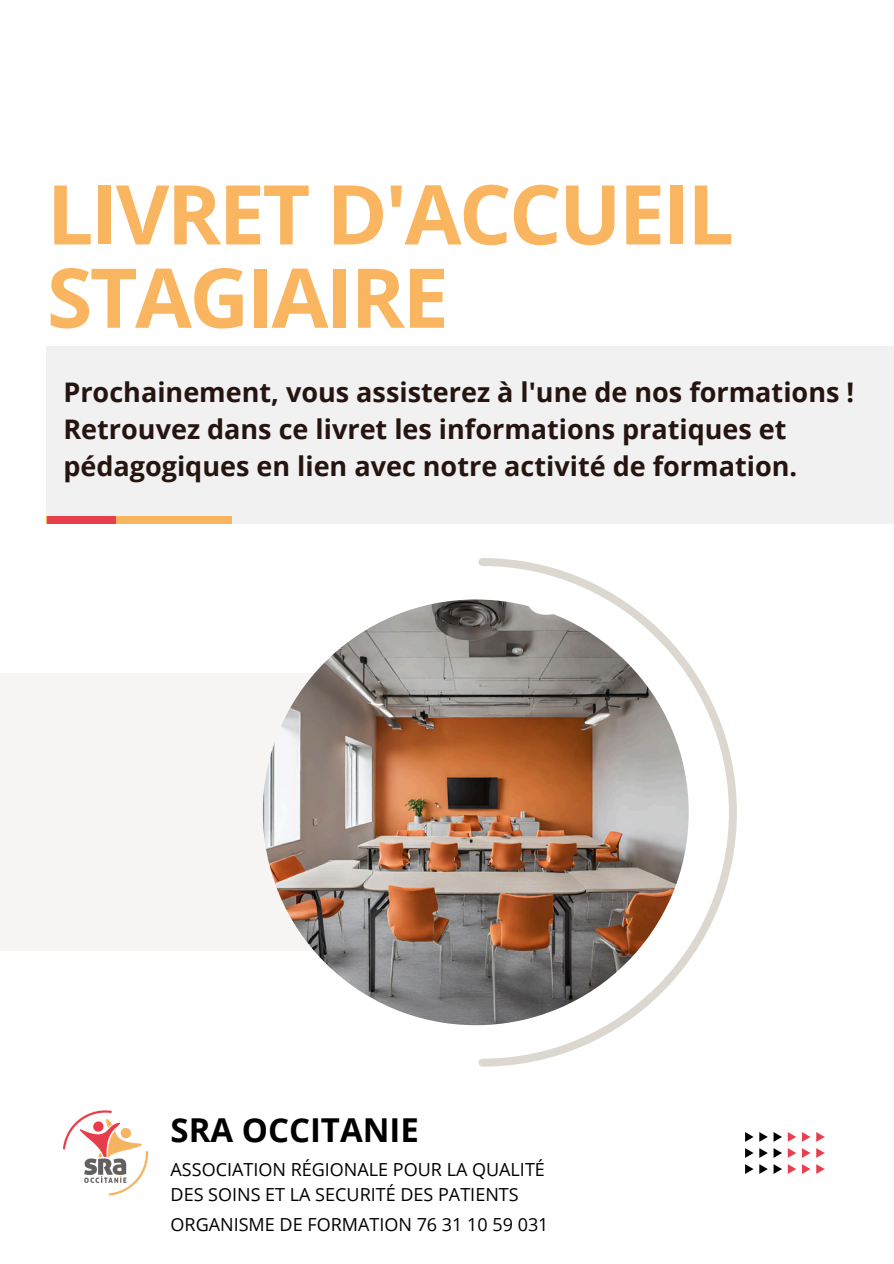
<style>
.page{position:relative;width:894px;height:1264px;background:#fff}
.page>*{position:absolute;margin:0;border:0;box-sizing:border-box;transform-origin:0 0}
.t1{font:700 82.5px/83.2px "Open Sans";letter-spacing:-.03em;color:#f9b560}
.t2{font:700 33px "Open Sans";color:#000}
.t3{font:700 27px/37.2px "Open Sans";color:#251410}
.t4{font:18px/24.8px "Open Sans";color:#000}
</style>
<div class="page">
<div style="left:46px;top:346px;width:847px;height:178px;background:#f1f1f1"></div>
<div style="left:47px;top:516px;width:185px;height:8px;background:#f9b560"></div>
<div style="left:47px;top:516px;width:68px;height:8px;background:#e83f4f"></div>
<div style="left:0;top:673px;width:421px;height:277px;background:#f6f5f3"></div>
<svg style="left:478px;top:558px;width:258px;height:508px"></svg>
<img style="left:263px;top:599px;width:425px;height:426px;border-radius:50%">
<img style="left:63px;top:1110px;width:86px;height:86px">
<svg style="left:816px;top:1132px;width:8px;height:9px"></svg>
<svg style="left:816px;top:1148px;width:8px;height:9px"></svg>
<svg style="left:816px;top:1164px;width:8px;height:9px"></svg>
<svg style="left:787px;top:1132px;width:23px;height:9px"></svg>
<svg style="left:787px;top:1148px;width:23px;height:9px"></svg>
<svg style="left:787px;top:1164px;width:23px;height:9px"></svg>
<svg style="left:745px;top:1132px;width:36px;height:41px"></svg>
<h1 class="t1" style="left:47px;top:171px;width:688px">LIVRET D'ACCUEIL<br>STAGIAIRE</h1>
<h3 class="t3" style="left:63px;top:373px;width:792px">Prochainement, vous assisterez à l'une de nos formations !</h3>
<p class="t3" style="left:63px;top:410px;width:735px">Retrouvez dans ce livret les informations pratiques et pédagogiques en lien avec notre activité de formation.</p>
<p class="t2" style="left:170px;top:1106px;width:250px">SRA OCCITANIE</p>
<h2 class="t4" style="left:170px;top:1156px;width:376px">ASSOCIATION RÉGIONALE POUR LA QUALITÉ<br>DES SOINS ET LA SECURITÉ DES PATIENTS</h2>
<p class="t4" style="left:170px;top:1211px;width:379px">ORGANISME DE FORMATION 76 31 10 59 031</p>
</div>
